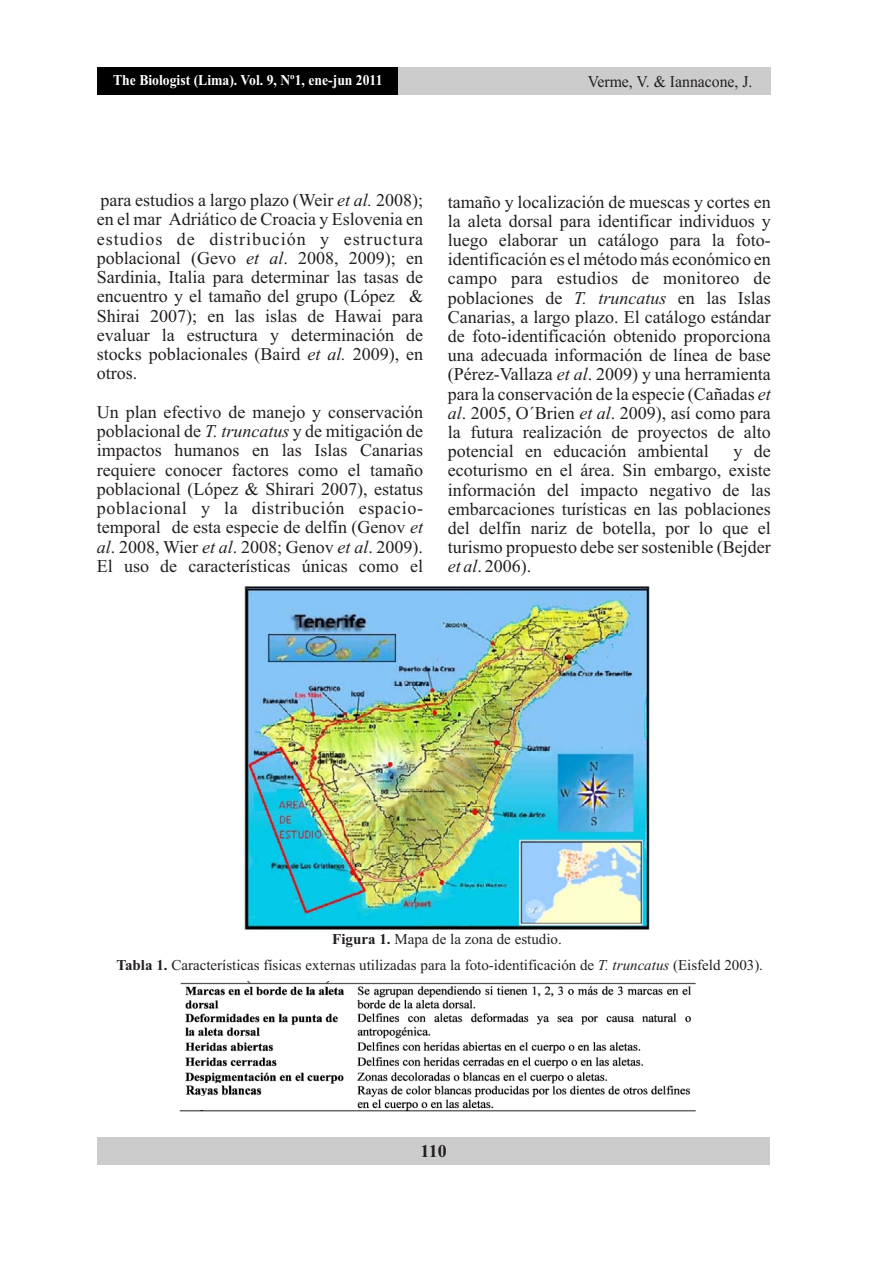
<style>
.page{position:relative;width:893px;height:1263px;background:#fff}
.page>*{position:absolute;margin:0;border:0;box-sizing:border-box;transform-origin:0 0}
.t1{font:18px/19.2px "Times New Roman";color:#231f20;text-align:justify}
.t2{font:700 18px "Times New Roman";color:#231f20}
.t3{font:16.5px "Times New Roman";color:#231f20;scale:.95 1}
.t4{font:15px "Times New Roman";color:#231f20}
.t5{font:700 15px "Times New Roman";color:#fff;scale:.91 1}
.s1{font-style:italic}
.s2{font-weight:700}
</style>
<div class="page">
<div style="left:97px;top:1137px;width:673px;height:27px;background:#ccc"></div>
<div style="left:97px;top:67px;width:674px;height:28px;background:#ccc"></div>
<div style="left:97px;top:67px;width:301px;height:28px;background:#000"></div>
<img style="left:241px;top:586px;width:409px;height:345px">
<img style="left:179px;top:982px;width:517px;height:130px">
<img style="left:185px;top:1083px;width:80px;height:13px">
<div style="left:181px;top:1097px;width:88px;height:13px;background:#fff"></div>
<p class="t5" style="left:113px;top:75px;width:298px">The Biologist (Lima). Vol. 9, Nº1, ene-jun 2011</p>
<p class="t3" style="left:588px;top:76px;width:175px">Verme, V. &amp; Iannacone, J.</p>
<p class="t1" style="left:97px;top:192px;width:328px">para estudios a largo plazo (Weir <span class="s1">et al.</span> 2008); en el mar Adriático de Croacia y Eslovenia en estudios de distribución y estructura poblacional (Gevo <span class="s1">et al</span>. 2008, 2009); en Sardinia, Italia para determinar las tasas de encuentro y el tamaño del grupo (López &amp; Shirai 2007); en las islas de Hawai para evaluar la estructura y determinación de stocks poblacionales (Baird <span class="s1">et al.</span> 2009), en otros.</p>
<p class="t1" style="left:97px;top:404px;width:328px">Un plan efectivo de manejo y conservación poblacional de <span class="s1">T. truncatus</span> y de mitigación de impactos humanos en las Islas Canarias requiere conocer factores como el tamaño poblacional (López &amp; Shirari 2007), estatus poblacional y la distribución espacio&shy;temporal de esta especie de delfín (Genov <span class="s1">et al</span>. 2008, Wier <span class="s1">et al</span>. 2008; Genov <span class="s1">et al</span>. 2009).<br>El uso de características únicas como el</p>
<p class="t1" style="left:448px;top:194px;width:324px">tamaño y localización de muescas y cortes en la aleta dorsal para identificar individuos y luego elaborar un catálogo para la foto&shy;identificación es el método más económico en campo para estudios de monitoreo de poblaciones de <span class="s1">T. truncatus</span> en las Islas Canarias, a largo plazo. El catálogo estándar de foto-identificación obtenido proporciona una adecuada información de línea de base (Pérez-Vallaza <span class="s1">et al</span>. 2009) y una herramienta para la conservación de la especie (Cañadas <span class="s1">et al</span>. 2005, O´Brien <span class="s1">et al</span>. 2009), así como para la futura realización de proyectos de alto potencial en educación ambiental</p>
<p class="t1" style="left:448px;top:443px;width:324px;text-indent:286px">y de ecoturismo en el área. Sin embargo, existe información del impacto negativo de las embarcaciones turísticas en las poblaciones del delfín nariz de botella, por lo que el turismo propuesto debe ser sostenible (Bejder <span class="s1">et al</span>. 2006).</p>
<p class="t4" style="left:332px;top:933px;width:231px"><span class="s2">Figura 1.</span> Mapa de la zona de estudio.</p>
<p class="t4" style="left:117px;top:960px;width:648px"><span class="s2">Tabla 1.</span> Características físicas externas utilizadas para la foto-identificación de <span class="s1">T. truncatus</span> (Eisfeld 2003).</p>
<p class="t2" style="left:421px;top:1144px;width:28px">110</p>
</div>
